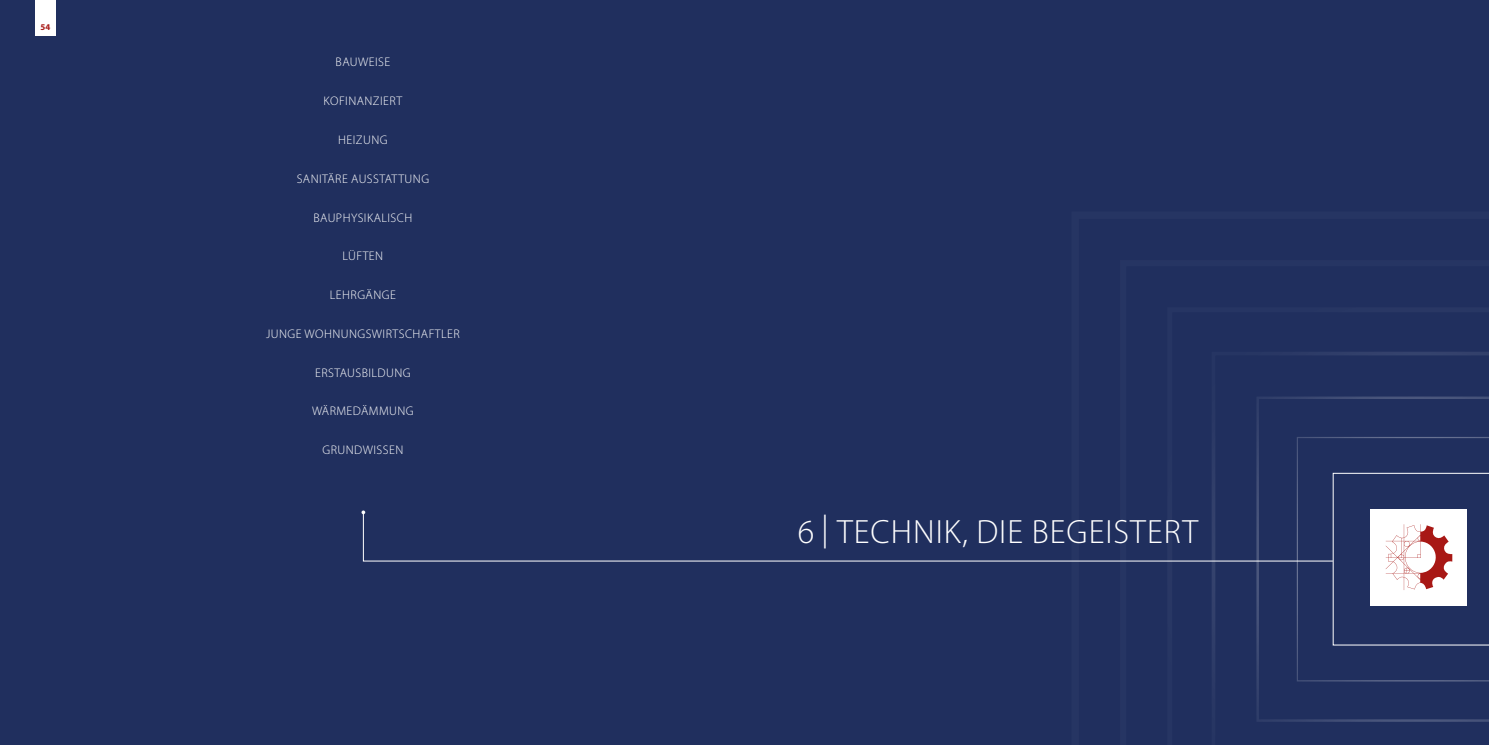
<style>
.page{position:relative;width:1489px;height:745px;background:#fff}
.page>*{position:absolute;margin:0;border:0;box-sizing:border-box;transform-origin:0 0}
.t1{font:300 33.75px "Myriad Pro";letter-spacing:.03em;color:#fff}
.t2{font:300 12.5px "Myriad Pro";letter-spacing:.035em;color:#fff}
.t3{font:700 8.75px "Myriad Pro";color:#a81815}
</style>
<div class="page">
<div style="left:0;top:0;width:1488px;height:744px;background:#202f5e"></div>
<svg style="left:1211px;top:352px;width:277px;height:370px"></svg>
<svg style="left:1256px;top:396px;width:232px;height:325px"></svg>
<svg style="left:1296px;top:436px;width:192px;height:245px"></svg>
<svg style="left:362px;top:511px;width:970px;height:50px"></svg>
<svg style="left:361px;top:510px;width:4px;height:4px"></svg>
<div style="left:35px;top:0;width:20px;height:35px;background:#fff"></div>
<svg style="left:1332px;top:472px;width:156px;height:173px"></svg>
<p class="t3" style="left:41px;top:22px;width:11px">54</p>
<p class="t2" style="left:335px;top:55px;width:56px">BAUWEISE</p>
<p class="t2" style="left:323px;top:94px;width:80px">KOFINANZIERT</p>
<p class="t2" style="left:338px;top:133px;width:51px">HEIZUNG</p>
<p class="t2" style="left:297px;top:171px;width:134px">SANITÄRE AUSSTATTUNG</p>
<p class="t2" style="left:313px;top:210px;width:100px">BAUPHYSIKALISCH</p>
<p class="t2" style="left:342px;top:249px;width:42px">LÜFTEN</p>
<p class="t2" style="left:330px;top:288px;width:67px">LEHRGÄNGE</p>
<p class="t2" style="left:266px;top:326px;width:195px">JUNGE WOHNUNGSWIRTSCHAFTLER</p>
<p class="t2" style="left:315px;top:365px;width:97px">ERSTAUSBILDUNG</p>
<p class="t2" style="left:312px;top:404px;width:103px">WÄRMEDÄMMUNG</p>
<p class="t2" style="left:322px;top:443px;width:82px">GRUNDWISSEN</p>
<h1 class="t1" style="left:797px;top:513px;width:402px">6 | TECHNIK, DIE BEGEISTERT</h1>
</div>
